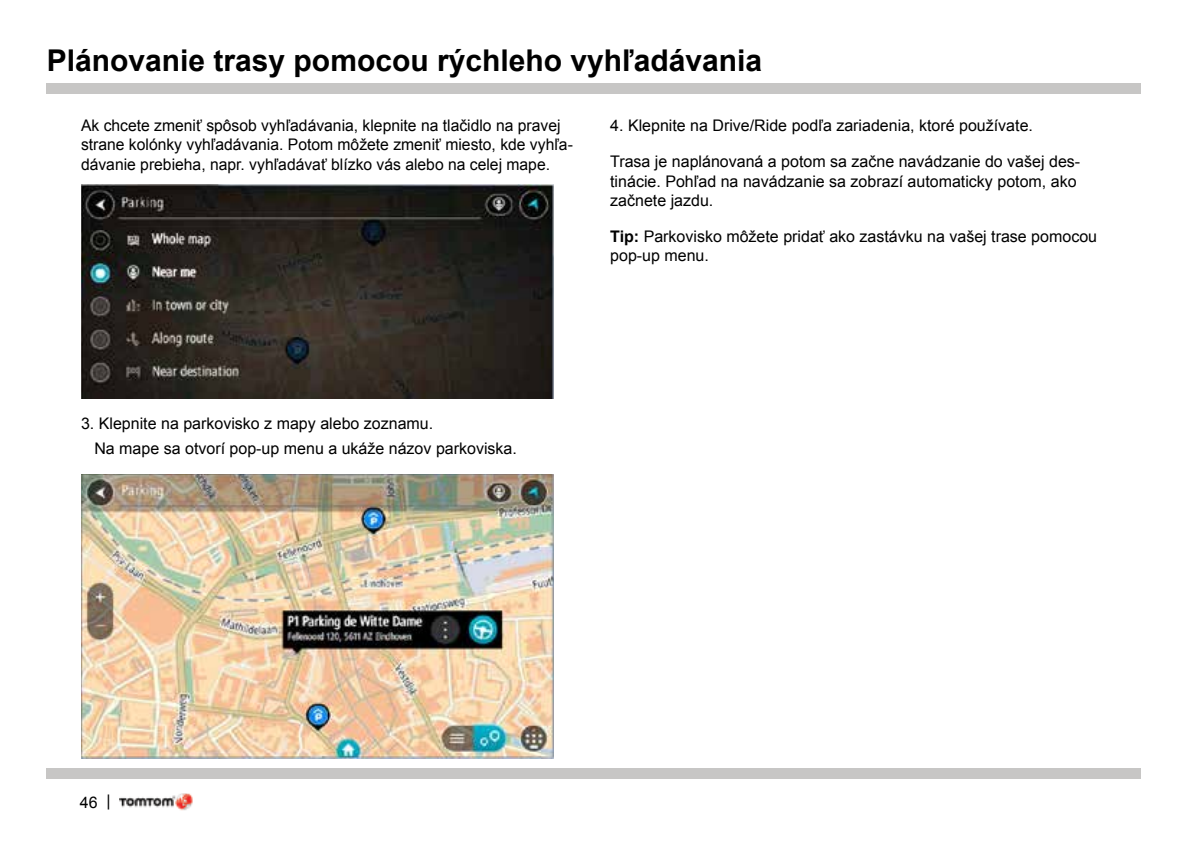
<style>
.page{position:relative;width:1191px;height:851px;background:#fff}
.page>*{position:absolute;margin:0;border:0;box-sizing:border-box;transform-origin:0 0}
.t1{font:700 31px "Arial";color:#010101}
.t2{font:700 30px "Arial";color:#000}
.t3{font:700 19.4px "Arial";color:#010101}
.t4{font:16px/19.2px "Arial";color:#000}
.s1{font-weight:700}
</style>
<div class="page">
<img style="left:119px;top:793px;width:74px;height:17px">
<div style="left:47px;top:768px;width:1094px;height:11px;background:#c7c6c5"></div>
<div style="left:47px;top:83px;width:1094px;height:10px;background:#c7c6c5"></div>
<img style="left:81px;top:184px;width:473px;height:214px">
<img style="left:81px;top:474px;width:472px;height:284px">
<h2 class="t2" style="left:47px;top:41px;width:717px">Plánovanie trasy pomocou rýchleho vyhľadávania</h2>
<h1 class="t1" style="left:46px;top:41px;width:98px">Obsah</h1>
<p class="t4" style="left:81px;top:116px;width:493px">Ak chcete zmeniť spôsob vyhľadávania, klepnite na tlačidlo na pravej strane kolónky vyhľadávania. Potom môžete zmeniť miesto, kde vyhľa&shy;dávanie prebieha, napr. vyhľadávať blízko vás alebo na celej mape.</p>
<p class="t3" style="left:78px;top:133px;width:142px">Základné údaje</p>
<p class="t4" style="left:610px;top:116px;width:424px">4. Klepnite na Drive/Ride podľa zariadenia, ktoré používate.</p>
<p class="t4" style="left:610px;top:152px;width:471px">Trasa je naplánovaná a potom sa začne navádzanie do vašej des&shy;tinácie. Pohľad na navádzanie sa zobrazí automaticky potom, ako začnete jazdu.</p>
<p class="t4" style="left:610px;top:227px;width:488px"><span class="s1">Tip:</span> Parkovisko môžete pridať ako zastávku na vašej trase pomocou pop-up menu.</p>
<p class="t4" style="left:94px;top:411px;width:424px;line-height:24.8px;text-indent:-13px">3. Klepnite na parkovisko z mapy alebo zoznamu.<br>Na mape sa otvorí pop-up menu a ukáže názov parkoviska.</p>
<p class="t4" style="left:80px;top:792px;width:32px">46 |</p>
</div>
